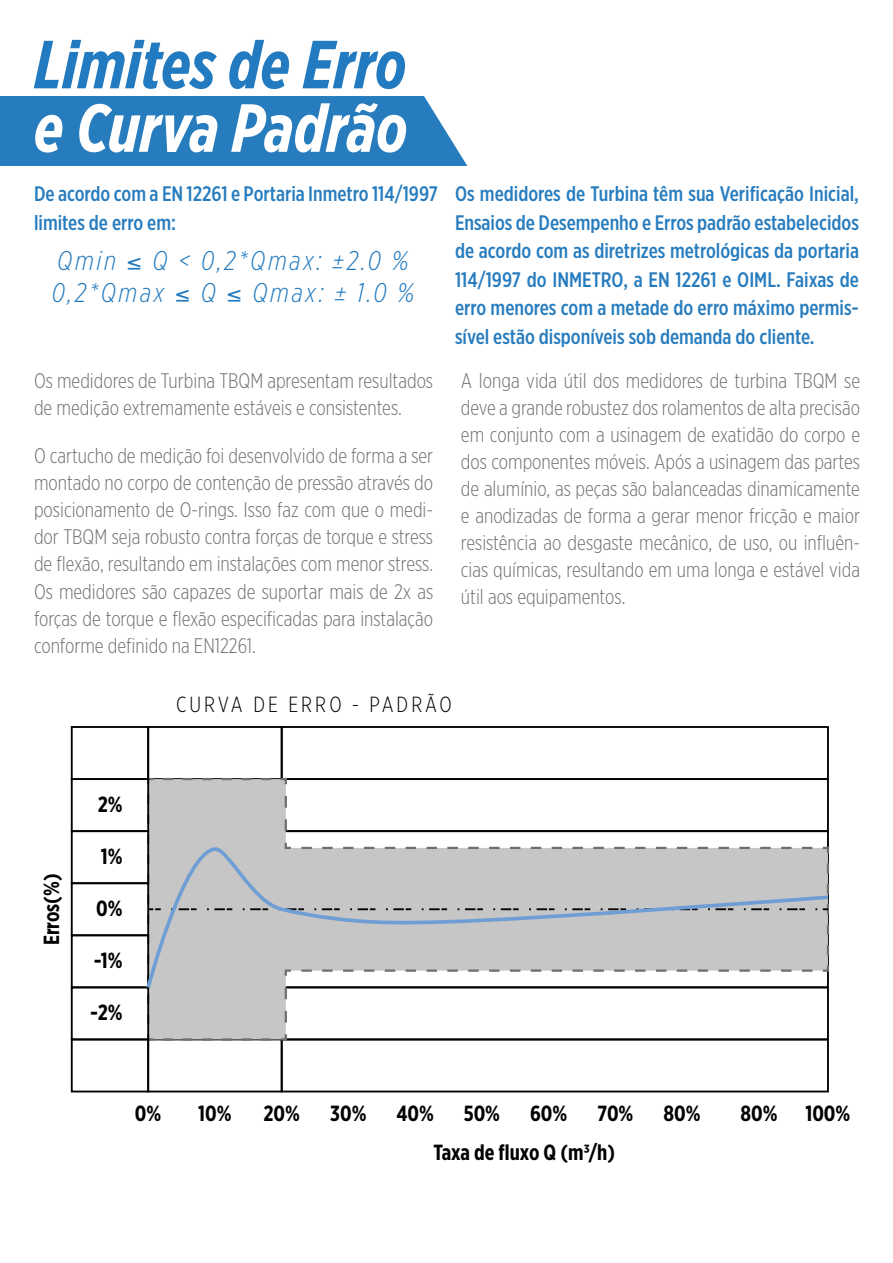
<style>
.page{position:relative;width:893px;height:1263px;background:#fff}
.page>*{position:absolute;margin:0;border:0;box-sizing:border-box;transform-origin:0 0}
.t1{font:italic 700 67.95px "Gotham X Narrow";color:#227bc0}
.t2{font:italic 700 67.95px "Gotham X Narrow";color:#fff}
.t3{font:italic 300 27px/32.4px "Gotham X Narrow";letter-spacing:.1em;color:#227bc0}
.t4{font:700 21.9px "Gotham X Narrow";color:#020203}
.t5{font:300 21.9px "Gotham X Narrow";letter-spacing:.14em;color:#020203}
.t6{font:300 21px/27px "Gotham X Narrow";color:#71706f;text-align:justify}
.t7{font:500 21px/28.5px "Gotham X Narrow";color:#277cbe;text-align:justify}
</style>
<div class="page">
<div style="left:147px;top:726px;width:136px;height:54px;border:2px solid #020203"></div>
<div style="left:147px;top:1038px;width:136px;height:54px;border:2px solid #020203"></div>
<div style="left:281px;top:726px;width:548px;height:54px;border:2px solid #020203"></div>
<div style="left:281px;top:1038px;width:548px;height:54px;border:2px solid #020203"></div>
<div style="left:71px;top:726px;width:78px;height:54px;border:2px solid #020203"></div>
<div style="left:71px;top:778px;width:78px;height:54px;border:2px solid #020203"></div>
<div style="left:71px;top:830px;width:78px;height:54px;border:2px solid #020203"></div>
<div style="left:71px;top:882px;width:78px;height:54px;border:2px solid #020203"></div>
<div style="left:71px;top:934px;width:78px;height:54px;border:2px solid #020203"></div>
<div style="left:71px;top:986px;width:78px;height:54px;border:2px solid #020203"></div>
<div style="left:71px;top:1038px;width:78px;height:54px;border:2px solid #020203"></div>
<svg style="left:146px;top:777px;width:683px;height:265px"></svg>
<svg style="left:145px;top:844px;width:685px;height:147px;background:#c5c6c8"></svg>
<div style="left:0;top:96px;width:467px;height:70px;background:#277cbe"></div>
<h1 class="t1" style="left:34px;top:23px;width:374px">Limites de Erro</h1>
<h1 class="t2" style="left:34px;top:86px;width:375px">e Curva Padrão</h1>
<p class="t7" style="left:34px;top:179px;width:405px">De acordo com a EN 12261 e Portaria Inmetro 114/1997 limites de erro em:</p>
<p class="t3" style="left:52px;top:243px;width:364px">Qmin ≤ Q &lt; 0,2*Qmax: ±2.0 %<br>0,2*Qmax ≤ Q ≤ Qmax: ± 1.0 %</p>
<p class="t6" style="left:34px;top:367px;width:401px">Os medidores de Turbina TBQM apresentam resultados de medição extremamente estáveis e consistentes.</p>
<p class="t6" style="left:34px;top:442px;width:401px">O cartucho de medição foi desenvolvido de forma a ser montado no corpo de contenção de pressão através do posicionamento de O-rings. Isso faz com que o medi&shy;dor TBQM seja robusto contra forças de torque e stress de flexão, resultando em instalações com menor stress.<br>Os medidores são capazes de suportar mais de 2x as forças de torque e flexão especificadas para instalação conforme definido na EN12261.</p>
<p class="t7" style="left:455px;top:179px;width:405px">Os medidores de Turbina têm sua Verificação Inicial, Ensaios de Desempenho e Erros padrão estabelecidos de acordo com as diretrizes metrológicas da portaria 114/1997 do INMETRO, a EN 12261 e OIML. Faixas de erro menores com a metade do erro máximo permis&shy;sível estão disponíveis sob demanda do cliente.</p>
<p class="t6" style="left:461px;top:367px;width:401px">A longa vida útil dos medidores de turbina TBQM se deve a grande robustez dos rolamentos de alta precisão em conjunto com a usinagem de exatidão do corpo e dos componentes móveis. Após a usinagem das partes de alumínio, as peças são balanceadas dinamicamente e anodizadas de forma a gerar menor fricção e maior resistência ao desgaste mecânico, de uso, ou influên&shy;cias químicas, resultando em uma longa e estável vida útil aos equipamentos.</p>
<p class="t4" style="left:38px;top:945px;width:73px;rotate:-90deg">Erros(%)</p>
<p class="t4" style="left:98px;top:790px;width:26px">2%</p>
<p class="t4" style="left:101px;top:842px;width:23px">1%</p>
<p class="t4" style="left:96px;top:895px;width:28px">0%</p>
<p class="t4" style="left:94px;top:947px;width:30px">-1%</p>
<p class="t4" style="left:90px;top:999px;width:34px">-2%</p>
<p class="t5" style="left:176px;top:691px;width:277px">CURVA DE ERRO - PADRÃO</p>
<p class="t4" style="left:135px;top:1100px;width:28px">0%</p>
<p class="t4" style="left:198px;top:1100px;width:35px">10%</p>
<p class="t4" style="left:263px;top:1100px;width:38px">20%</p>
<p class="t4" style="left:330px;top:1100px;width:38px">30%</p>
<p class="t4" style="left:396px;top:1100px;width:39px">40%</p>
<p class="t4" style="left:464px;top:1100px;width:38px">50%</p>
<p class="t4" style="left:530px;top:1100px;width:39px">60%</p>
<p class="t4" style="left:597px;top:1100px;width:38px">70%</p>
<p class="t4" style="left:664px;top:1100px;width:39px">80%</p>
<p class="t4" style="left:740px;top:1100px;width:39px">80%</p>
<p class="t4" style="left:805px;top:1100px;width:46px">100%</p>
<p class="t4" style="left:433px;top:1139px;width:183px">Taxa de fluxo Q (m3/h)</p>
</div>
